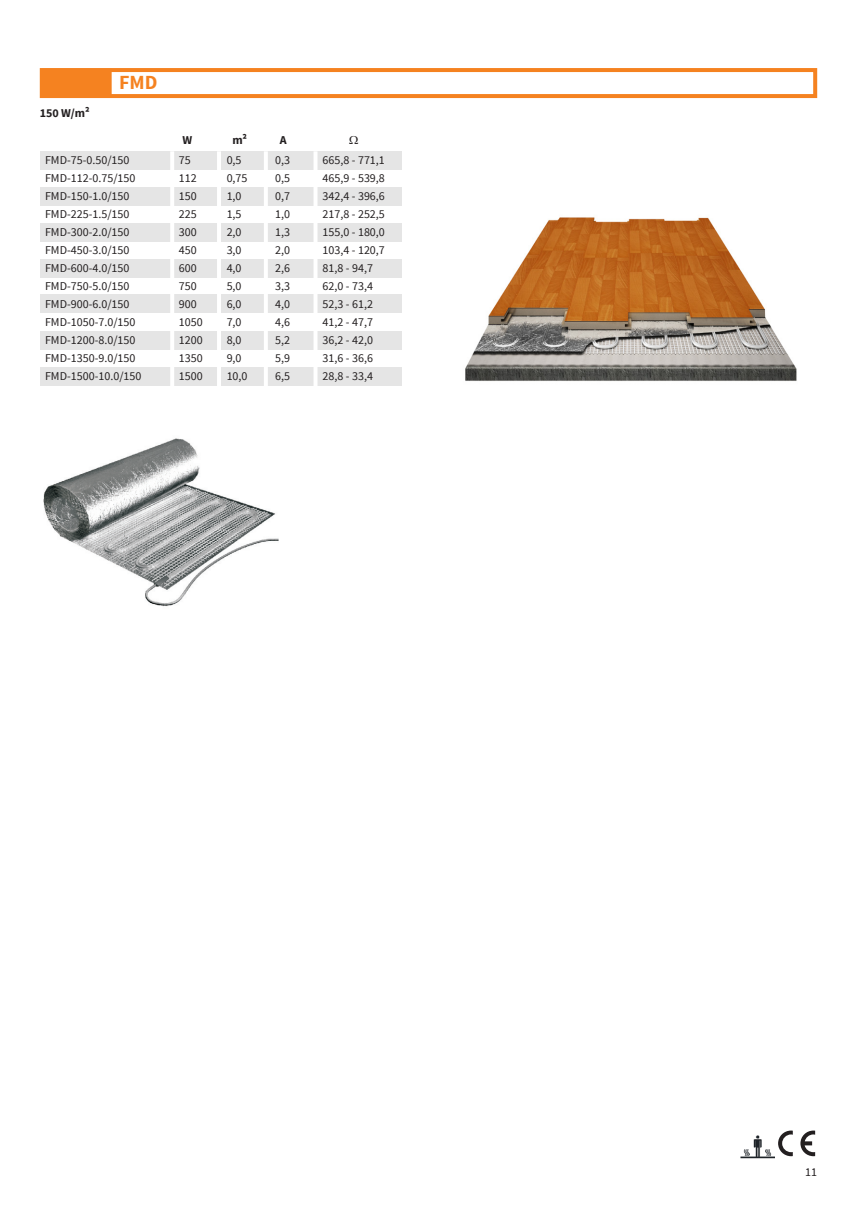
<style>
.page{position:relative;width:857px;height:1225px;background:#fff}
.page>*{position:absolute;margin:0;border:0;box-sizing:border-box;transform-origin:0 0}
.t1{font:700 20px "Source Sans Pro";color:#f58220}
.t2{font:12px/18px "Source Sans Pro";color:#231f20}
.t3{font:700 12px "Source Sans Pro";color:#231f20}
</style>
<div class="page">
<img style="left:43px;top:438px;width:235px;height:169px">
<div style="left:40px;top:68px;width:776px;height:30px;border:4px solid #f58220"></div>
<div style="left:42px;top:69px;width:70px;height:28px;background:#f58220"></div>
<img style="left:465px;top:217px;width:332px;height:164px">
<img style="left:740px;top:1135px;width:33px;height:23px">
<svg style="left:778px;top:1130px;width:14px;height:26px"></svg>
<svg style="left:800px;top:1130px;width:14px;height:26px"></svg>
<p class="t3" style="left:40px;top:105px;width:52px">150 W/m²</p>
<h1 class="t1" style="left:119px;top:69px;width:40px">FMD</h1>
<p class="t2" style="left:45px;top:151px;width:98px">FMD-75-0.50/150<br>FMD-112-0.75/150<br>FMD-150-1.0/150<br>FMD-225-1.5/150<br>FMD-300-2.0/150<br>FMD-450-3.0/150<br>FMD-600-4.0/150<br>FMD-750-5.0/150<br>FMD-900-6.0/150<br>FMD-1050-7.0/150<br>FMD-1200-8.0/150<br>FMD-1350-9.0/150<br>FMD-1500-10.0/150</p>
<p class="t3" style="left:182px;top:132px;width:11px">W</p>
<p class="t3" style="left:232px;top:132px;width:16px">m²</p>
<p class="t3" style="left:279px;top:132px;width:8px">A</p>
<p class="t2" style="left:179px;top:151px;width:25px">75<br>112<br>150<br>225<br>300<br>450<br>600<br>750<br>900<br>1050<br>1200<br>1350<br>1500</p>
<p class="t2" style="left:226px;top:151px;width:22px">0,5<br>0,75<br>1,0<br>1,5<br>2,0<br>3,0<br>4,0<br>5,0<br>6,0<br>7,0<br>8,0<br>9,0<br>10,0</p>
<p class="t2" style="left:275px;top:151px;width:16px;text-align:justify">0,3<br>0,5<br>0,7<br>1,0<br>1,3<br>2,0<br>2,6<br>3,3<br>4,0<br>4,6<br>5,2<br>5,9<br>6,5</p>
<p class="t2" style="left:322px;top:151px;width:64px">665,8 - 771,1<br>465,9 - 539,8<br>342,4 - 396,6<br>217,8 - 252,5<br>155,0 - 180,0<br>103,4 - 120,7<br>81,8 - 94,7<br>62,0 - 73,4<br>52,3 - 61,2<br>41,2 - 47,7<br>36,2 - 42,0<br>31,6 - 36,6<br>28,8 - 33,4</p>
<p class="t2" style="left:804px;top:1162px;width:13px">11</p>
</div>
